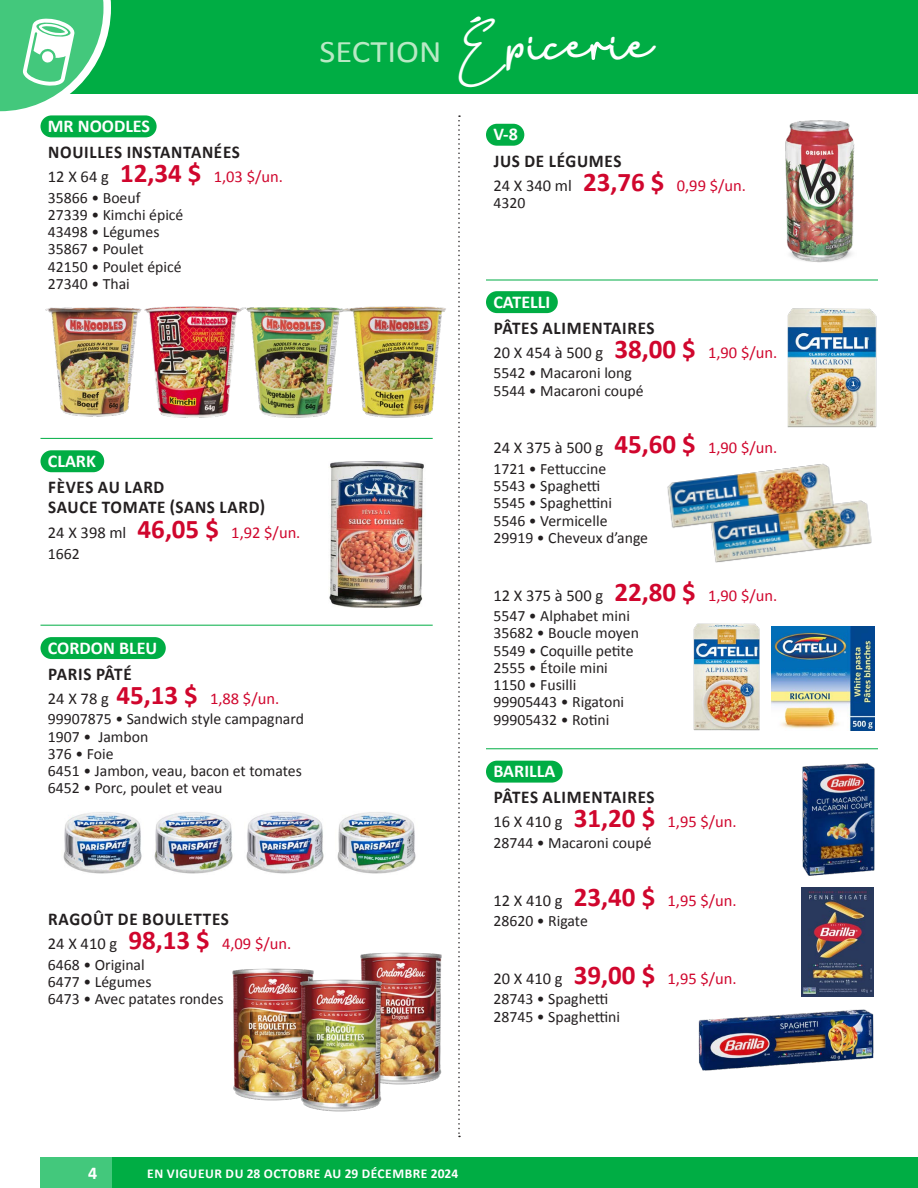
<style>
.page{position:relative;width:918px;height:1188px;background:#fff}
.page>*{position:absolute;margin:0;border:0;box-sizing:border-box;transform-origin:0 0}
.t1{font:31.5px "Calibri";color:#b9e9c5;scale:1.1 1}
.t2{font:700 18px/19.5px "Calibri";letter-spacing:.04em;color:#231f20;scale:.95 1}
.t3{font:700 18px "Calibri";color:#fff}
.t4{font:16.5px "Calibri";color:#d0062d}
.t5{font:16.5px "Calibri";color:#231f20}
.t6{font:15.75px "Calibri";color:#231f20}
.t7{font:700 13.5px "Calibri";letter-spacing:.04em;color:#fff}
.s1{color:#231f20}
.s2{font-weight:700;font-size:27px}
.s3{font-family:"The Bohemian Free";color:#fff}
.s4{font-family:"I Love Glitter";font-size:46.2px;color:#fff}
.s5{font-weight:700;font-size:27px;color:#d0062d}
.s6{color:#d0062d}
</style>
<div class="page">
<div style="left:41px;top:115px;width:116px;height:22px;background:#00ad44;border-radius:11px"></div>
<svg style="left:458px;top:115px;width:2px;height:1022px"></svg>
<div style="left:109px;top:1158px;width:809px;height:30px;background:#00ad44"></div>
<div style="left:0;top:0;width:918px;height:93px;background:#00ad44"></div>
<div style="left:40px;top:1158px;width:72px;height:30px;background:#43c87c"></div>
<svg style="left:470px;top:16px;width:11px;height:6px"></svg>
<svg style="left:0;top:0;width:111px;height:119px"></svg>
<div style="left:41px;top:637px;width:125px;height:22px;background:#00ad44;border-radius:11px"></div>
<img style="left:63px;top:812px;width:79px;height:62px">
<img style="left:154px;top:812px;width:79px;height:62px">
<img style="left:246px;top:812px;width:78px;height:62px">
<img style="left:337px;top:812px;width:79px;height:62px">
<img style="left:360px;top:952px;width:82px;height:133px">
<img style="left:232px;top:968px;width:82px;height:133px">
<img style="left:285px;top:976px;width:110px;height:136px">
<img style="left:347px;top:306px;width:99px;height:112px">
<img style="left:251px;top:307px;width:96px;height:111px">
<img style="left:45px;top:307px;width:89px;height:110px">
<img style="left:134px;top:306px;width:117px;height:112px">
<hr style="left:40px;top:625px;width:393px;height:1px;background:#00ad44">
<hr style="left:40px;top:438px;width:393px;height:1px;background:#00ad44">
<div style="left:41px;top:450px;width:63px;height:22px;background:#00ad44;border-radius:11px"></div>
<img style="left:329px;top:461px;width:95px;height:146px">
<div style="left:486px;top:124px;width:38px;height:22px;background:#00ad44;border-radius:11px"></div>
<div style="left:486px;top:291px;width:72px;height:22px;background:#00ad44;border-radius:11px"></div>
<div style="left:486px;top:761px;width:77px;height:22px;background:#00ad44;border-radius:11px"></div>
<hr style="left:486px;top:280px;width:392px;height:1px;background:#00ad44">
<hr style="left:486px;top:748px;width:392px;height:1px;background:#00ad44">
<img style="left:785px;top:120px;width:70px;height:143px">
<img style="left:712px;top:500px;width:160px;height:63px">
<img style="left:787px;top:308px;width:90px;height:120px">
<img style="left:667px;top:463px;width:172px;height:69px">
<img style="left:693px;top:623px;width:67px;height:108px">
<img style="left:771px;top:627px;width:104px;height:103px">
<img style="left:802px;top:888px;width:71px;height:108px">
<img style="left:698px;top:1009px;width:176px;height:62px">
<img style="left:802px;top:763px;width:73px;height:113px">
<p class="t3" style="left:48px;top:114px;width:104px">MR NOODLES</p>
<p class="t2" style="left:48px;top:142px;width:203px">NOUILLES INSTANTANÉES</p>
<p class="t4" style="left:48px;top:166px;width:237px"><span class="s1">12 X 64 g</span> <span class="s2">12,34 $</span> 1,03 $/un.</p>
<p class="t6" style="left:48px;top:187px;width:94px">35866 • Boeuf</p>
<p class="t6" style="left:48px;top:205px;width:137px">27339 • Kimchi épicé</p>
<p class="t6" style="left:48px;top:222px;width:113px">43498 • Légumes</p>
<p class="t6" style="left:48px;top:239px;width:97px">35867 • Poulet</p>
<p class="t6" style="left:48px;top:256px;width:135px">42150 • Poulet épicé</p>
<p class="t6" style="left:48px;top:274px;width:83px">27340 • Thai</p>
<p class="t3" style="left:48px;top:449px;width:50px">CLARK</p>
<p class="t2" style="left:48px;top:477px;width:230px">FÈVES AU LARD<br>SAUCE TOMATE (SANS LARD)</p>
<p class="t4" style="left:48px;top:522px;width:254px"><span class="s1">24 X 398 ml</span> <span class="s2">46,05 $</span> 1,92 $/un.</p>
<p class="t6" style="left:48px;top:543px;width:33px">1662</p>
<p class="t3" style="left:48px;top:636px;width:111px">CORDON BLEU</p>
<p class="t2" style="left:48px;top:664px;width:89px">PARIS PÂTÉ</p>
<p class="t4" style="left:48px;top:688px;width:233px"><span class="s1">24 X 78 g</span> <span class="s2">45,13 $</span> 1,88 $/un.</p>
<p class="t6" style="left:48px;top:709px;width:258px">99907875 • Sandwich style campagnard</p>
<p class="t6" style="left:48px;top:726px;width:102px">1907 • Jambon</p>
<p class="t6" style="left:48px;top:744px;width:67px">376 • Foie</p>
<p class="t6" style="left:48px;top:761px;width:256px">6451 • Jambon, veau, bacon et tomates</p>
<p class="t6" style="left:48px;top:778px;width:176px">6452 • Porc, poulet et veau</p>
<p class="t2" style="left:48px;top:910px;width:192px">RAGOÛT DE BOULETTES</p>
<p class="t4" style="left:48px;top:933px;width:245px"><span class="s1">24 X 410 g</span> <span class="s2">98,13 $</span> 4,09 $/un.</p>
<p class="t6" style="left:48px;top:955px;width:98px">6468 • Original</p>
<p class="t6" style="left:48px;top:972px;width:105px">6477 • Légumes</p>
<p class="t6" style="left:48px;top:989px;width:177px">6473 • Avec patates rondes</p>
<p class="t1" style="left:319px;top:32px;width:305px">SECTION <span class="s3">É</span><sup>pice</sup><span class="s4">r</span><sup>ie</sup></p>
<p class="t3" style="left:493px;top:123px;width:26px">V-8</p>
<p class="t2" style="left:494px;top:151px;width:136px">JUS DE LÉGUMES</p>
<p class="t4" style="left:493px;top:175px;width:254px"><span class="s1">24 X 340 ml</span> <span class="s2">23,76 $</span> 0,99 $/un.</p>
<p class="t6" style="left:493px;top:193px;width:33px">4320</p>
<p class="t3" style="left:493px;top:290px;width:58px">CATELLI</p>
<p class="t2" style="left:494px;top:318px;width:171px">PÂTES ALIMENTAIRES</p>
<p class="t5" style="left:493px;top:342px;width:285px">20 X 454 à 500 g <span class="s5">38,00 $</span> <span class="s6">1,90 $/un.</span></p>
<p class="t6" style="left:493px;top:363px;width:140px">5542 • Macaroni long</p>
<p class="t6" style="left:493px;top:380px;width:152px">5544 • Macaroni coupé</p>
<p class="t5" style="left:493px;top:438px;width:285px">24 X 375 à 500 g <span class="s5">45,60 $</span> <span class="s6">1,90 $/un.</span></p>
<p class="t6" style="left:493px;top:459px;width:114px">1721 • Fettuccine</p>
<p class="t6" style="left:493px;top:476px;width:108px">5543 • Spaghetti</p>
<p class="t6" style="left:493px;top:493px;width:120px">5545 • Spaghettini</p>
<p class="t6" style="left:493px;top:510px;width:116px">5546 • Vermicelle</p>
<p class="t6" style="left:493px;top:528px;width:156px">29919 • Cheveux d’ange</p>
<p class="t5" style="left:493px;top:585px;width:285px">12 X 375 à 500 g <span class="s5">22,80 $</span> <span class="s6">1,90 $/un.</span></p>
<p class="t6" style="left:493px;top:606px;width:138px">5547 • Alphabet mini</p>
<p class="t6" style="left:493px;top:623px;width:147px">35682 • Boucle moyen</p>
<p class="t6" style="left:493px;top:640px;width:142px">5549 • Coquille petite</p>
<p class="t6" style="left:493px;top:658px;width:116px">2555 • Étoile mini</p>
<p class="t6" style="left:493px;top:675px;width:84px">1150 • Fusilli</p>
<p class="t6" style="left:493px;top:692px;width:132px">99905443 • Rigatoni</p>
<p class="t6" style="left:493px;top:709px;width:118px">99905432 • Rotini</p>
<p class="t3" style="left:493px;top:760px;width:63px">BARILLA</p>
<p class="t2" style="left:494px;top:788px;width:171px">PÂTES ALIMENTAIRES</p>
<p class="t4" style="left:493px;top:812px;width:245px"><span class="s1">16 X 410 g</span> <span class="s2">31,20 $</span> 1,95 $/un.</p>
<p class="t6" style="left:493px;top:833px;width:160px">28744 • Macaroni coupé</p>
<p class="t4" style="left:493px;top:890px;width:245px"><span class="s1">12 X 410 g</span> <span class="s2">23,40 $</span> 1,95 $/un.</p>
<p class="t6" style="left:493px;top:911px;width:96px">28620 • Rigate</p>
<p class="t4" style="left:493px;top:968px;width:245px"><span class="s1">20 X 410 g</span> <span class="s2">39,00 $</span> 1,95 $/un.</p>
<p class="t6" style="left:493px;top:989px;width:116px">28743 • Spaghetti</p>
<p class="t6" style="left:493px;top:1006px;width:128px">28745 • Spaghettini</p>
<p class="t3" style="left:88px;top:1161px;width:11px">4</p>
<p class="t7" style="left:147px;top:1165px;width:312px">EN VIGUEUR DU 28 OCTOBRE AU 29 DÉCEMBRE 2024</p>
</div>
